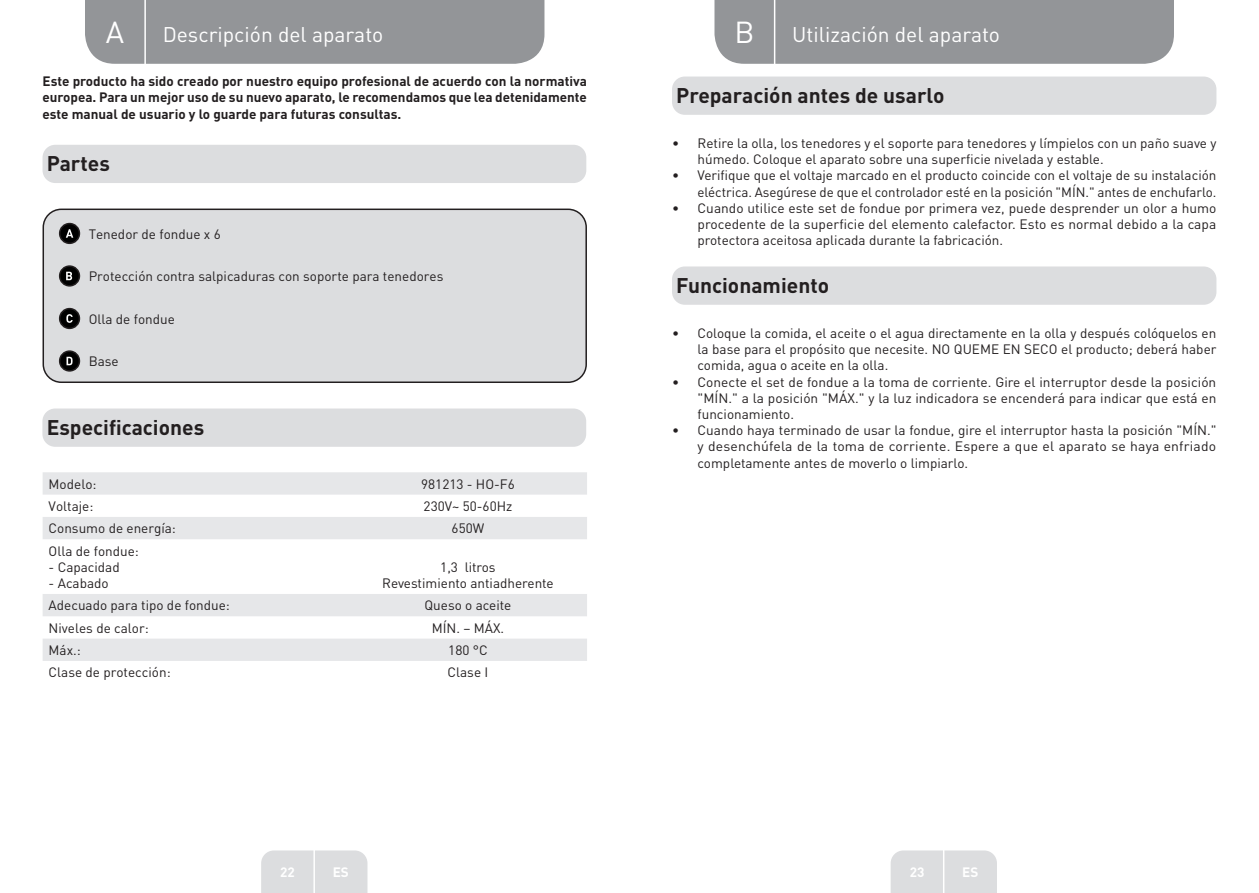
<style>
.page{position:relative;width:1259px;height:893px;background:#fff}
.page>*{position:absolute;margin:0;border:0;box-sizing:border-box;transform-origin:0 0}
.t1{font:30px "DIN Pro";color:#fff}
.Headline-01{font:700 21px "DIN Pro";color:#231f20}
.TitreGauche__gabarit{font:21px "DIN Pro";color:#fff}
.Left__Table{font:13.5px/16.2px "DIN Pro";color:#231f20;text-align:justify}
.Body{font:700 13.5px/16.2px "DIN Pro";color:#231f20;text-align:justify}
.Centre__Table{font:13.5px "DIN Pro";color:#231f20}
.t2{font:700 13.5px "DIN Pro";color:#fff}
</style>
<div class="page">
<div style="left:85px;top:0;width:459px;height:64px;background:#939598"></div>
<div style="left:714px;top:0;width:460px;height:64px;background:#939598"></div>
<div style="left:261px;top:850px;width:106px;height:43px;background:#dcdddf"></div>
<div style="left:890px;top:850px;width:107px;height:43px;background:#dcdddf"></div>
<hr style="left:313px;top:833px;width:2px;height:60px;background:#fff">
<hr style="left:943px;top:833px;width:1px;height:60px;background:#fff">
<hr style="left:144px;top:0;width:2px;height:66px;background:#fff">
<hr style="left:774px;top:0;width:1px;height:66px;background:#fff">
<div style="left:43px;top:145px;width:543px;height:38px;background:#dcdddf;border-radius:13px"></div>
<div style="left:42px;top:408px;width:544px;height:39px;background:#dcdddf;border-radius:13px"></div>
<div style="left:43px;top:209px;width:543px;height:173px;background:#dcdddf;border-radius:18px"></div>
<div style="left:60px;top:224px;width:19px;height:19px;background:#000;border-radius:50%"></div>
<div style="left:59px;top:223px;width:21px;height:21px;border:2px solid #231f20;border-radius:50%"></div>
<svg style="left:66px;top:229px;width:7px;height:9px"></svg>
<div style="left:60px;top:266px;width:19px;height:20px;background:#000;border-radius:50%"></div>
<div style="left:59px;top:265px;width:21px;height:22px;border:2px solid #231f20;border-radius:50%"></div>
<svg style="left:66px;top:272px;width:6px;height:8px"></svg>
<div style="left:60px;top:309px;width:19px;height:19px;background:#000;border-radius:50%"></div>
<div style="left:59px;top:308px;width:21px;height:21px;border:2px solid #231f20;border-radius:50%"></div>
<svg style="left:66px;top:314px;width:7px;height:9px"></svg>
<div style="left:60px;top:351px;width:19px;height:20px;background:#000;border-radius:50%"></div>
<div style="left:59px;top:350px;width:21px;height:22px;border:2px solid #231f20;border-radius:50%"></div>
<svg style="left:66px;top:357px;width:7px;height:8px"></svg>
<div style="left:43px;top:209px;width:544px;height:174px;border:2px solid #231f20;border-radius:18px"></div>
<svg style="left:43px;top:472px;width:544px;height:189px"></svg>
<div style="left:672px;top:77px;width:544px;height:38px;background:#dcdddf;border-radius:13px"></div>
<div style="left:672px;top:266px;width:544px;height:39px;background:#dcdddf;border-radius:13px"></div>
<p class="t1" style="left:106px;top:11px;width:20px">A</p>
<p class="TitreGauche__gabarit" style="left:163px;top:20px;width:222px">Descripción del aparato</p>
<p class="Body" style="left:43px;top:73px;width:546px">Este producto ha sido creado por nuestro equipo profesional de acuerdo con la normativa europea. Para un mejor uso de su nuevo aparato, le recomendamos que lea detenidamente este manual de usuario y lo guarde para futuras consultas.</p>
<p class="Headline-01" style="left:47px;top:150px;width:65px">Partes</p>
<p class="Left__Table" style="left:89px;top:225px;width:134px">Tenedor de fondue x 6</p>
<p class="Left__Table" style="left:89px;top:268px;width:356px">Protección contra salpicaduras con soporte para tenedores</p>
<p class="Left__Table" style="left:89px;top:310px;width:88px">Olla de fondue</p>
<p class="Left__Table" style="left:89px;top:353px;width:31px">Base</p>
<p class="Headline-01" style="left:47px;top:413px;width:159px">Especificaciones</p>
<p class="Left__Table" style="left:49px;top:475px;width:49px">Modelo:</p>
<p class="Centre__Table" style="left:421px;top:475px;width:95px">981213 - HO-F6</p>
<p class="Left__Table" style="left:49px;top:497px;width:46px">Voltaje:</p>
<p class="Centre__Table" style="left:423px;top:497px;width:90px">230V~ 50-60Hz</p>
<p class="Left__Table" style="left:49px;top:520px;width:129px">Consumo de energía:</p>
<p class="Centre__Table" style="left:451px;top:519px;width:34px">650W</p>
<p class="Left__Table" style="left:49px;top:542px;width:92px">Olla de fondue:</p>
<p class="Left__Table" style="left:49px;top:558px;width:73px">- Capacidad</p>
<p class="Left__Table" style="left:49px;top:574px;width:62px">- Acabado</p>
<p class="Centre__Table" style="left:440px;top:558px;width:57px">1,3 litros</p>
<p class="Centre__Table" style="left:382px;top:574px;width:173px">Revestimiento antiadherente</p>
<p class="Left__Table" style="left:49px;top:597px;width:183px">Adecuado para tipo de fondue:</p>
<p class="Centre__Table" style="left:424px;top:596px;width:88px">Queso o aceite</p>
<p class="Left__Table" style="left:49px;top:619px;width:102px">Niveles de calor:</p>
<p class="Centre__Table" style="left:432px;top:618px;width:74px">MÍN. – MÁX.</p>
<p class="Left__Table" style="left:49px;top:641px;width:34px">Máx.:</p>
<p class="Centre__Table" style="left:448px;top:641px;width:41px">180 °C</p>
<p class="Left__Table" style="left:49px;top:664px;width:124px">Clase de protección:</p>
<p class="Centre__Table" style="left:447px;top:663px;width:42px">Clase I</p>
<p class="t1" style="left:734px;top:11px;width:22px">B</p>
<p class="TitreGauche__gabarit" style="left:792px;top:20px;width:209px">Utilización del aparato</p>
<p class="Headline-01" style="left:676px;top:81px;width:270px">Preparación antes de usarlo</p>
<p class="Left__Table" style="left:697px;top:134px;width:520px;text-indent:-26px">• Retire la olla, los tenedores y el soporte para tenedores y límpielos con un paño suave y húmedo. Coloque el aparato sobre una superficie nivelada y estable.</p>
<p class="Left__Table" style="left:672px;top:167px;width:546px;text-align:right">• Verifique que el voltaje marcado en el producto coincide con el voltaje de su instalación eléctrica. Asegúrese de que el controlador esté en la posición "MÍN." antes de enchufarlo.</p>
<p class="Left__Table" style="left:697px;top:199px;width:520px;text-indent:-26px">• Cuando utilice este set de fondue por primera vez, puede desprender un olor a humo procedente de la superficie del elemento calefactor. Esto es normal debido a la capa protectora aceitosa aplicada durante la fabricación.</p>
<p class="Headline-01" style="left:676px;top:271px;width:154px">Funcionamiento</p>
<p class="Left__Table" style="left:697px;top:324px;width:520px;text-indent:-26px">• Coloque la comida, el aceite o el agua directamente en la olla y después colóquelos en la base para el propósito que necesite. NO QUEME EN SECO el producto; deberá haber comida, agua o aceite en la olla.</p>
<p class="Left__Table" style="left:697px;top:373px;width:520px;text-indent:-26px">• Conecte el set de fondue a la toma de corriente. Gire el interruptor desde la posición "MÍN." a la posición "MÁX." y la luz indicadora se encenderá para indicar que está en funcionamiento.</p>
<p class="Left__Table" style="left:697px;top:422px;width:520px;text-indent:-26px">• Cuando haya terminado de usar la fondue, gire el interruptor hasta la posición "MÍN." y desenchúfela de la toma de corriente. Espere a que el aparato se haya enfriado completamente antes de moverlo o limpiarlo.</p>
<p class="t2" style="left:280px;top:863px;width:16px">22</p>
<p class="t2" style="left:333px;top:863px;width:18px">ES</p>
<p class="t2" style="left:909px;top:863px;width:16px">23</p>
<p class="t2" style="left:962px;top:863px;width:18px">ES</p>
</div>
